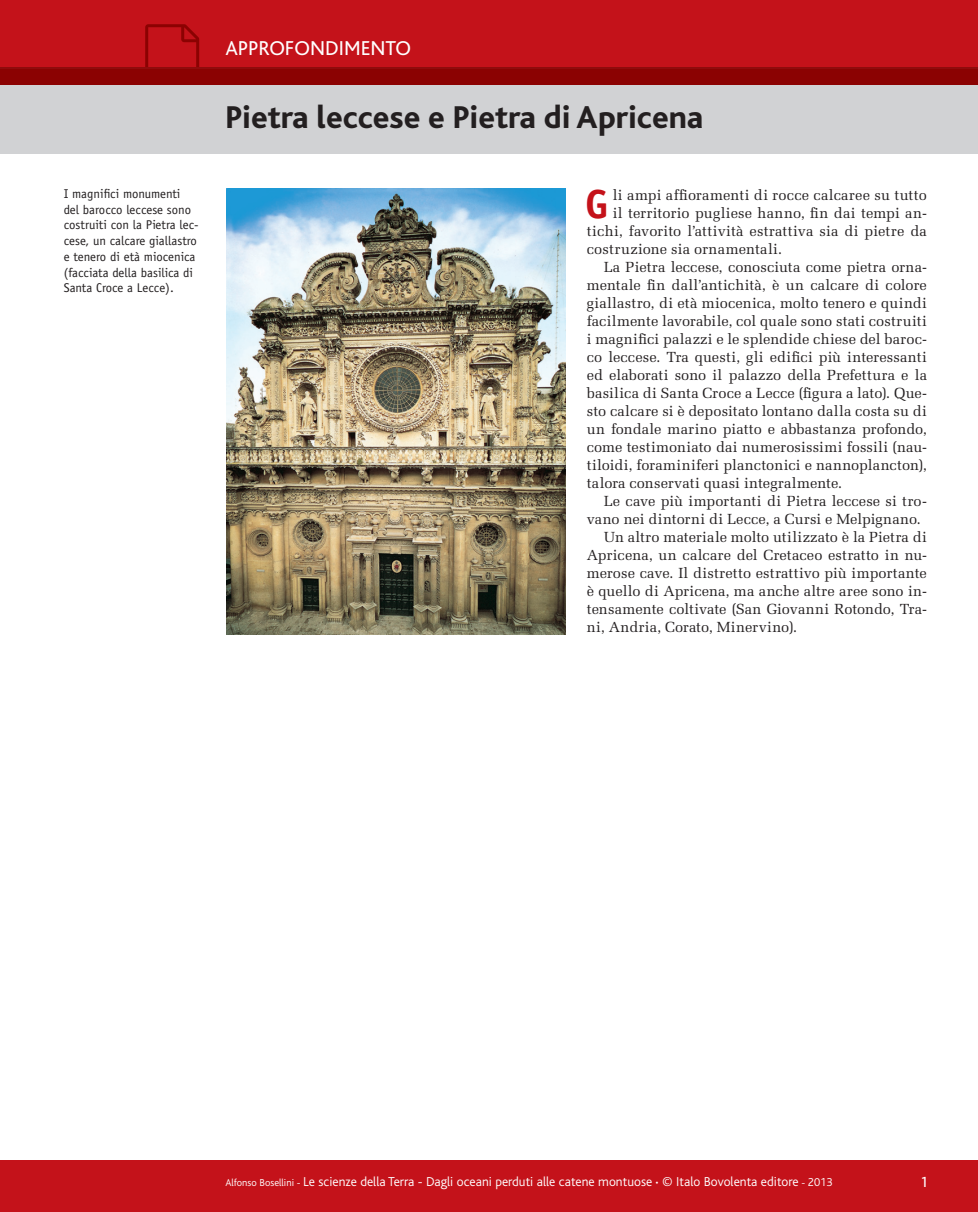
<style>
.page{position:relative;width:978px;height:1212px;background:#fff}
.page>*{position:absolute;margin:0;border:0;box-sizing:border-box;transform-origin:0 0}
.t1{font:150px "Poppi Office Two";color:#8b0202}
.Testo_con_capoletter{font:700 40.65px "Officina Sans Std";color:#c4121a}
.Titolo_documento{font:800 33px "Bliss";color:#231f20}
.t2{font:21px "Bliss";color:#fff}
.t3{font:15px "The Sans Caps";color:#fff}
.Testo{font:14.7px/18px "Melior";letter-spacing:.005em;color:#231f20;text-align:justify}
.Testo_con_capoletter-2{font:14.7px "Melior";letter-spacing:.015em;color:#231f20}
.t4{font:300 13.5px "Bliss";color:#fff}
.Didascalia{font:12.75px/15.8px "Officina Sans Std";color:#231f20}
.s1{font-size:10.5px}
.s2{font-size:12px}
</style>
<div class="page">
<div style="left:0;top:0;width:978px;height:68px;background:#c4121a"></div>
<div style="left:0;top:1161px;width:978px;height:51px;background:#c4121a"></div>
<div style="left:0;top:85px;width:978px;height:68px;background:#d1d2d4"></div>
<div style="left:0;top:67px;width:978px;height:18px;background:#8b0202"></div>
<hr style="left:0;top:68px;width:978px;height:1px;background:#961619">
<img style="left:226px;top:189px;width:340px;height:445px">
<p class="t1" style="left:130px;top:-30px;width:85px">A</p>
<p class="Didascalia" style="left:64px;top:186px;width:136px">I magnifici monumenti del barocco leccese sono costruiti con la Pietra lec&shy;cese, un calcare giallastro e tenero di età miocenica (facciata della basilica di<br>Santa Croce a Lecce).</p>
<p class="t2" style="left:225px;top:37px;width:187px">APPROFONDIMENTO</p>
<p class="Titolo_documento" style="left:225px;top:100px;width:480px">Pietra leccese e Pietra di Apricena</p>
<p class="Testo_con_capoletter" style="left:585px;top:179px;width:25px">G</p>
<p class="Testo_con_capoletter-2" style="left:613px;top:186px;width:316px">li ampi affioramenti di rocce calcaree su tutto</p>
<p class="Testo_con_capoletter-2" style="left:613px;top:204px;width:316px">il territorio pugliese hanno, fin dai tempi an-</p>
<p class="Testo_con_capoletter-2" style="left:587px;top:222px;width:342px">tichi, favorito l’attività estrattiva sia di pietre da</p>
<p class="Testo_con_capoletter-2" style="left:587px;top:240px;width:197px">costruzione sia ornamentali.</p>
<p class="Testo" style="left:587px;top:258px;width:342px;text-indent:17px">La Pietra leccese, conosciuta come pietra orna&shy;mentale fin dall’antichità, è un calcare di colore giallastro, di età miocenica, molto tenero e quindi facilmente lavorabile, col quale sono stati costruiti i magnifici palazzi e le splendide chiese del baroc&shy;co leccese. Tra questi, gli edifici più interessanti ed elaborati sono il palazzo della Prefettura e la basilica di Santa Croce a Lecce (figura a lato). Que&shy;sto calcare si è depositato lontano dalla costa su di un fondale marino piatto e abbastanza profondo, come testimoniato dai numerosissimi fossili (nau&shy;tiloidi, foraminiferi planctonici e nannoplancton), talora conservati quasi integralmente.</p>
<p class="Testo" style="left:587px;top:492px;width:342px;text-indent:17px">Le cave più importanti di Pietra leccese si tro&shy;vano nei dintorni di Lecce, a Cursi e Melpignano.</p>
<p class="Testo" style="left:587px;top:528px;width:342px;text-indent:17px">Un altro materiale molto utilizzato è la Pietra di Apricena, un calcare del Cretaceo estratto in nu&shy;merose cave. Il distretto estrattivo più importante è quello di Apricena, ma anche altre aree sono in&shy;tensamente coltivate (San Giovanni Rotondo, Tra&shy;ni, Andria, Corato, Minervino).</p>
<p class="t4" style="left:225px;top:1175px;width:609px"><span class="s1">Alfonso Bosellini -</span> Le scienze della Terra - Dagli oceani perduti alle catene montuose <span class="s1">•</span> © Italo Bovolenta editore <span class="s1">-</span> <span class="s2">2013</span></p>
<p class="t3" style="left:922px;top:1169px;width:7px">1</p>
</div>
